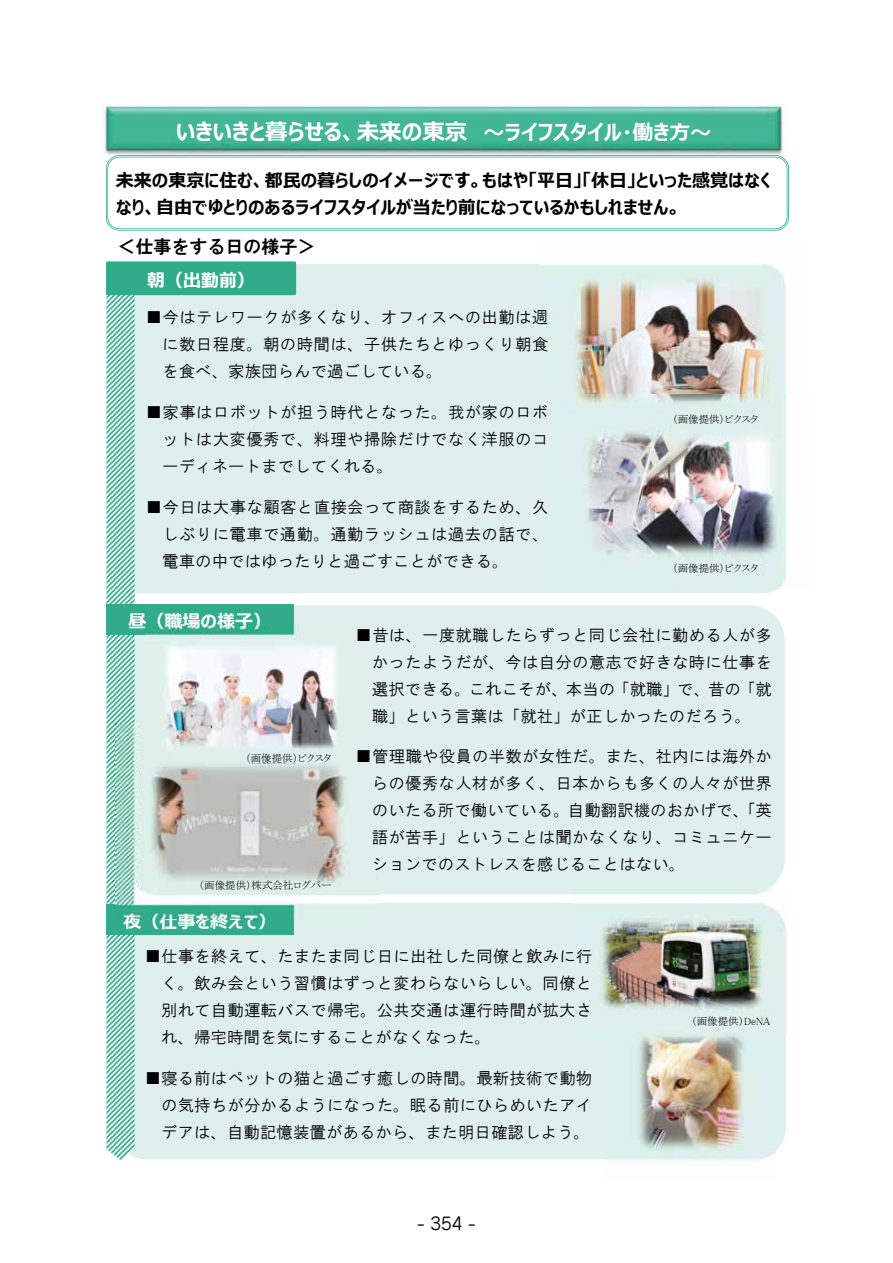
<style>
.page{position:relative;width:893px;height:1263px;background:#fff}
.page>*{position:absolute;margin:0;border:0;box-sizing:border-box;transform-origin:0 0}
.t1{font:700 22.5px "Meiryo UI";color:#fff}
.t2{font:700 18px/26.8px "Meiryo UI";color:#000}
.t3{font:700 18px "Meiryo UI";color:#fff}
.t4{font:18px "HG Gothic E";color:#000}
.t5{font:16.95px "Jun 201 Pro";color:#000}
.t6{font:16.5px/27px "HGS Gothic M";letter-spacing:.005em;color:#000;text-align:justify}
.t7{font:10.5px "MS P Mincho";color:#000}
.s1{font-size:21px}
</style>
<div class="page">
<div style="left:124px;top:605px;width:661px;height:289px;background:#dff0ec;border-radius:35px"></div>
<div style="left:113px;top:264px;width:672px;height:329px;background:#dff0ec;border-radius:22px"></div>
<div style="left:115px;top:903px;width:671px;height:256px;background:#dff0ec;border-radius:31px"></div>
<img style="left:102px;top:104px;width:682px;height:51px">
<svg style="left:106px;top:261px;width:190px;height:899px"></svg>
<div style="left:106px;top:604px;width:187px;height:31px;background:#31ac8a"></div>
<div style="left:106px;top:904px;width:187px;height:31px;background:#31ac8a"></div>
<svg style="left:106px;top:155px;width:683px;height:76px"></svg>
<img style="left:116px;top:724px;width:263px;height:195px">
<img style="left:605px;top:1036px;width:171px;height:125px">
<img style="left:540px;top:264px;width:247px;height:131px">
<img style="left:577px;top:395px;width:210px;height:194px">
<img style="left:145px;top:625px;width:211px;height:141px">
<img style="left:573px;top:889px;width:214px;height:147px">
<div style="left:532px;top:303px;width:18px;height:147px;background:#dff0ec"></div>
<div style="left:355px;top:740px;width:25px;height:137px;background:#dff0ec"></div>
<div style="left:569px;top:941px;width:26px;height:86px;background:#dff0ec"></div>
<div style="left:672px;top:413px;width:93px;height:15px;background:#dff0ec"></div>
<div style="left:668px;top:561px;width:93px;height:16px;background:#dff0ec"></div>
<div style="left:685px;top:1013px;width:94px;height:15px;background:#dff0ec"></div>
<div style="left:244px;top:751px;width:93px;height:12px;background:#dff0ec"></div>
<h1 class="t1" style="left:176px;top:116px;width:537px">いきいきと暮らせる、未来の東京 <span class="s1">～ライフスタイル・働き方～</span></h1>
<p class="t2" style="left:116px;top:168px;width:656px">未来の東京に住む、都民の暮らしのイメージです。もはや「平日」「休日」といった感覚はなくなり、自由でゆとりのあるライフスタイルが当たり前になっているかもしれません。</p>
<p class="t4" style="left:117px;top:237px;width:199px">＜仕事をする日の様子＞</p>
<p class="t3" style="left:147px;top:268px;width:109px">朝（出勤前）</p>
<p class="t6" style="left:146px;top:304px;width:404px;text-align:right">■今はテレワークが多くなり、オフィスへの出勤は週に数日程度。朝の時間は、子供たちとゆっくり朝食</p>
<p class="t6" style="left:162px;top:358px;width:282px">を食べ、家族団らんで過ごしている。</p>
<p class="t6" style="left:146px;top:398px;width:404px;text-align:right">■家事はロボットが担う時代となった。我が家のロボットは大変優秀で、料理や掃除だけでなく洋服のコ</p>
<p class="t6" style="left:162px;top:452px;width:232px">ーディネートまでしてくれる。</p>
<p class="t6" style="left:162px;top:493px;width:388px;text-indent:-16px">■今日は大事な顧客と直接会って商談をするため、久しぶりに電車で通勤。通勤ラッシュは過去の話で、電車の中ではゆったりと過ごすことができる。</p>
<p class="t7" style="left:672px;top:414px;width:88px">（画像提供）ピクスタ</p>
<p class="t7" style="left:672px;top:563px;width:88px">（画像提供）ピクスタ</p>
<p class="t3" style="left:129px;top:609px;width:144px">昼（職場の様子）</p>
<p class="t7" style="left:245px;top:753px;width:88px">（画像提供）ピクスタ</p>
<p class="t7" style="left:199px;top:880px;width:134px">（画像提供）株式会社ログバー</p>
<p class="t3" style="left:124px;top:909px;width:154px">夜（仕事を終えて）</p>
<p class="t6" style="left:372px;top:621px;width:402px;text-indent:-16px">■昔は、一度就職したらずっと同じ会社に勤める人が多かったようだが、今は自分の意志で好きな時に仕事を選択できる。これこそが、本当の「就職」で、昔の「就職」という言葉は「就社」が正しかったのだろう。</p>
<p class="t6" style="left:372px;top:743px;width:401px;text-indent:-16px">■管理職や役員の半数が女性だ。また、社内には海外からの優秀な人材が多く、日本からも多くの人々が世界のいたる所で働いている。自動翻訳機のおかげで、「英語が苦手」ということは聞かなくなり、コミュニケーションでのストレスを感じることはない。</p>
<p class="t6" style="left:161px;top:943px;width:433px;text-indent:-16px">■仕事を終えて、たまたま同じ日に出社した同僚と飲みに行く。飲み会という習慣はずっと変わらないらしい。同僚と別れて自動運転バスで帰宅。公共交通は運行時間が拡大さ</p>
<p class="t6" style="left:161px;top:1024px;width:331px">れ、帰宅時間を気にすることがなくなった。</p>
<p class="t6" style="left:161px;top:1064px;width:433px;text-indent:-16px">■寝る前はペットの猫と過ごす癒しの時間。最新技術で動物の気持ちが分かるようになった。眠る前にひらめいたアイデアは、自動記憶装置があるから、また明日確認しよう。</p>
<p class="t5" style="left:417px;top:1210px;width:60px">- 354 -</p>
<p class="t7" style="left:691px;top:1016px;width:80px">（画像提供）DeNA</p>
</div>
